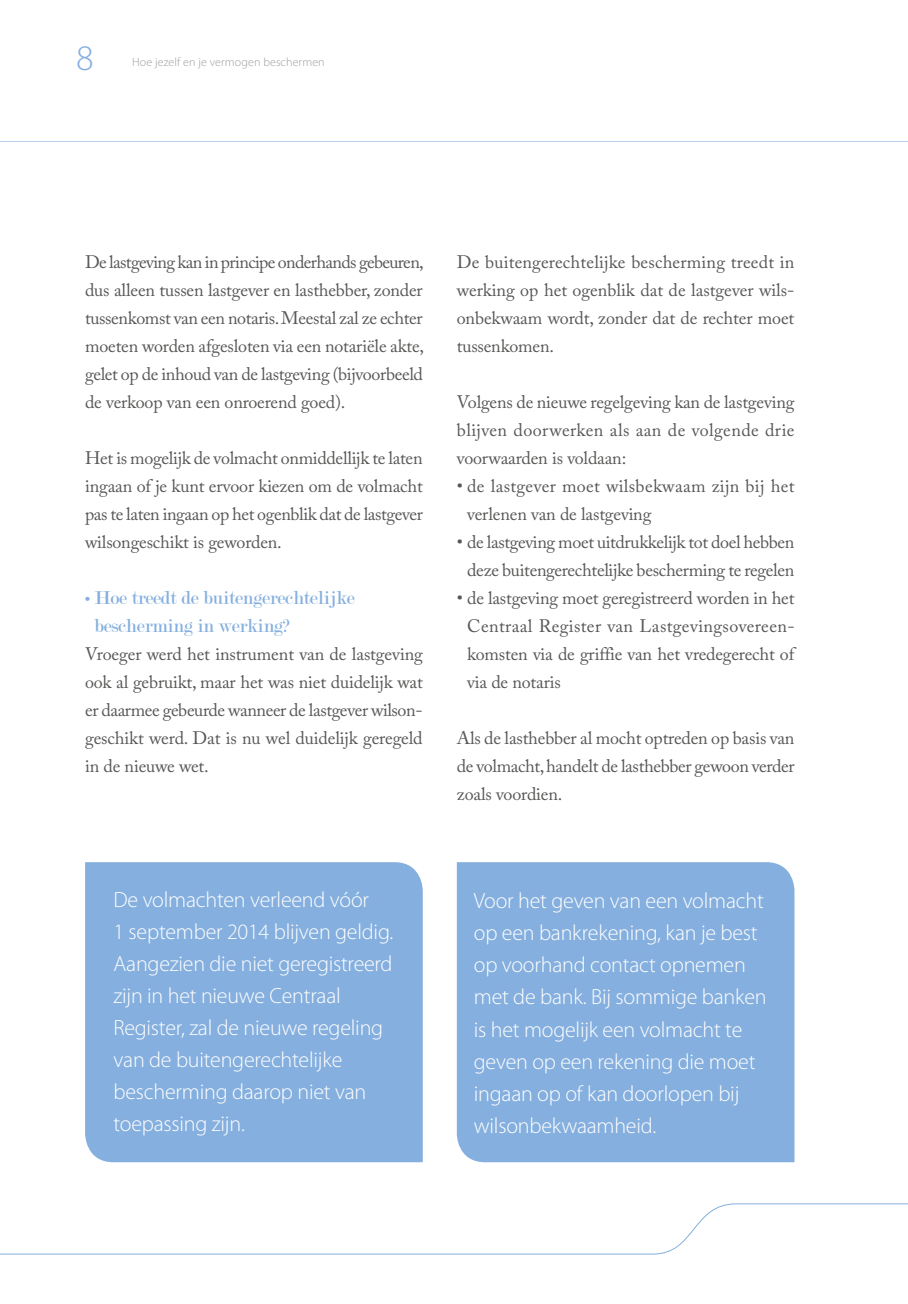
<style>
.page{position:relative;width:908px;height:1304px;background:#fff}
.page>*{position:absolute;margin:0;border:0;box-sizing:border-box;transform-origin:0 0}
.t1{font:300 36px "Myriad Pro";color:#85afde}
.t2{font:300 22px/32px "Myriad Pro";letter-spacing:-.01em;color:#fff}
.t3{font:20px/28px "Modern";letter-spacing:-.01em;color:#85afde}
.t4{font:18px/28px "Adobe Caslon Pro";letter-spacing:-.01em;color:#575756;text-align:justify}
.t5{font:18px/28px "Adobe Caslon Pro";letter-spacing:.02em;color:#575756}
.t6{font:300 12px "Myriad Pro";letter-spacing:.01em;color:#9d9d9d}
</style>
<div class="page">
<svg style="left:0;top:1203px;width:907px;height:52px"></svg>
<svg style="left:0;top:141px;width:907px;height:1px"></svg>
<div style="left:456px;top:862px;width:338px;height:300px;background:#85afde"></div>
<div style="left:85px;top:862px;width:337px;height:300px;background:#85afde"></div>
<h1 class="t1" style="left:76px;top:37px;width:19px">8</h1>
<p class="t6" style="left:132px;top:54px;width:194px">Hoe jezelf en je vermogen beschermen</p>
<p class="t4" style="left:85px;top:248px;width:340px">De lastgeving kan in principe onderhands gebeuren, dus alleen tussen lastgever en lasthebber, zonder tussenkomst van een notaris. Meestal zal ze echter moeten worden afgesloten via een notariële akte, gelet op de inhoud van de lastgeving (bijvoorbeeld de verkoop van een onroerend goed).</p>
<p class="t4" style="left:85px;top:444px;width:339px">Het is mogelijk de volmacht onmiddellijk te laten ingaan of je kunt ervoor kiezen om de volmacht pas te laten ingaan op het ogenblik dat de lastgever wilsongeschikt is geworden.</p>
<p class="t3" style="left:94px;top:584px;width:261px;text-indent:-9px">• Hoe treedt de buitengerechtelijke bescherming in werking?</p>
<p class="t4" style="left:85px;top:640px;width:339px">Vroeger werd het instrument van de lastgeving ook al gebruikt, maar het was niet duidelijk wat er daarmee gebeurde wanneer de lastgever wilson&shy;geschikt werd. Dat is nu wel duidelijk geregeld in de nieuwe wet.</p>
<p class="t4" style="left:456px;top:248px;width:339px">De buitengerechtelijke bescherming treedt in werking op het ogenblik dat de lastgever wils&shy;onbekwaam wordt, zonder dat de rechter moet tussenkomen.</p>
<p class="t4" style="left:456px;top:388px;width:339px">Volgens de nieuwe regelgeving kan de lastgeving blijven doorwerken als aan de volgende drie voorwaarden is voldaan:</p>
<p class="t5" style="left:467px;top:472px;width:328px;text-indent:-10px">• de lastgever moet wilsbekwaam zijn bij het verlenen van de lastgeving</p>
<p class="t4" style="left:456px;top:528px;width:339px;text-align:center">• de lastgeving moet uitdrukkelijk tot doel hebben deze buitengerechtelijke bescherming te regelen</p>
<p class="t4" style="left:467px;top:584px;width:329px;text-indent:-10px">• de lastgeving moet geregistreerd worden in het Centraal Register van Lastgevingsovereen&shy;komsten via de griffie van het vredegerecht of via de notaris</p>
<p class="t4" style="left:456px;top:724px;width:339px">Als de lasthebber al mocht optreden op basis van de volmacht, handelt de lasthebber gewoon verder zoals voordien.</p>
<p class="t2" style="left:113px;top:883px;width:281px">De volmachten verleend vóór<br>1 september 2014 blijven geldig.<br>Aangezien die niet geregistreerd zijn in het nieuwe Centraal<br>Register, zal de nieuwe regeling van de buitengerechtelijke bescherming daarop niet van toepassing zijn.</p>
<p class="t2" style="left:473px;top:885px;width:294px">Voor het geven van een volmacht op een bankrekening, kan je best op voorhand contact opnemen met de bank. Bij sommige banken is het mogelijk een volmacht te geven op een rekening die moet ingaan op of kan doorlopen bij wilsonbekwaamheid.</p>
</div>
